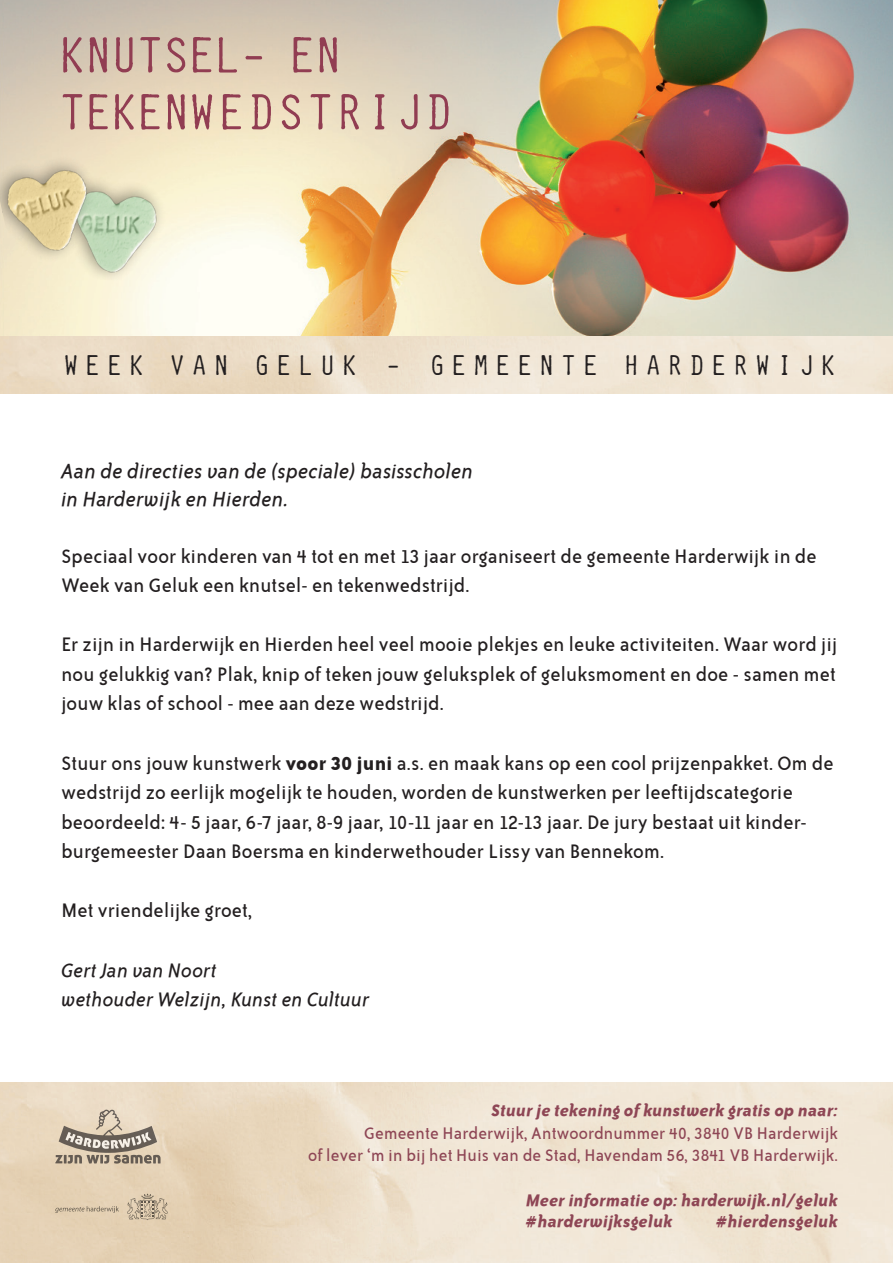
<style>
.page{position:relative;width:893px;height:1263px;background:#fff}
.page>*{position:absolute;margin:0;border:0;box-sizing:border-box;transform-origin:0 0}
.t1{font:52.8px "Selectric Orator";letter-spacing:.14em;color:#913d52}
.t2{font:52.8px "Selectric Orator";letter-spacing:.07em;color:#913d52}
.t3{font:29.55px "Selectric Orator";letter-spacing:.32em;color:#231f20}
.t4{font:italic 23.25px "Bailey Sans ITCTT Book";letter-spacing:.01em;color:#231f20}
.t5{font:22.2px/29.5px "Bailey Sans ITCTT Book";letter-spacing:.01em;color:#231f20}
.t6{font:italic 22.2px "Bailey Sans ITCTT Book";letter-spacing:.01em;color:#231f20}
.t7{font:19.05px "Bailey Sans ITCTT Book";letter-spacing:.01em;color:#8e4655}
.t8{font:italic 19.05px "Bailey Sans ITCTT Bold";letter-spacing:.01em;color:#8e4655}
.s1{font-family:"Bailey Sans ITCTT Bold"}
</style>
<div class="page">
<img style="left:0;top:0;width:893px;height:393px">
<svg style="left:55px;top:1110px;width:106px;height:53px;background:#beb19f"></svg>
<svg style="left:55px;top:1206px;width:64px;height:7px"></svg>
<svg style="left:127px;top:1194px;width:41px;height:26px"></svg>
<img style="left:68px;top:166px;width:110px;height:117px">
<img style="left:0;top:140px;width:119px;height:139px">
<p class="t2" style="left:61px;top:34px;width:279px">KNUTSEL- EN</p>
<p class="t1" style="left:61px;top:91px;width:390px">TEKENWEDSTRIJD</p>
<p class="t3" style="left:65px;top:354px;width:771px">WEEK VAN GELUK - GEMEENTE HARDERWIJK</p>
<p class="t4" style="left:61px;top:459px;width:413px">Aan de directies van de (speciale) basisscholen</p>
<p class="t4" style="left:61px;top:486px;width:229px">in Harderwijk en Hierden.</p>
<p class="t5" style="left:61px;top:541px;width:757px">Speciaal voor kinderen van 4 tot en met 13 jaar organiseert de gemeente Harderwijk in de<br>Week van Geluk een knutsel- en tekenwedstrijd.</p>
<p class="t5" style="left:61px;top:630px;width:777px;text-align:justify">Er zijn in Harderwijk en Hierden heel veel mooie plekjes en leuke activiteiten. Waar word jij nou gelukkig van? Plak, knip of teken jouw geluksplek of geluksmoment en doe - samen met jouw klas of school - mee aan deze wedstrijd.</p>
<p class="t5" style="left:61px;top:748px;width:774px">Stuur ons jouw kunstwerk <span class="s1">voor 30 juni</span> a.s. en maak kans op een cool prijzenpakket. Om de</p>
<p class="t5" style="left:61px;top:778px;width:733px">wedstrijd zo eerlijk mogelijk te houden, worden de kunstwerken per leeftijdscategorie</p>
<p class="t5" style="left:61px;top:808px;width:747px">beoordeeld: 4- 5 jaar, 6-7 jaar, 8-9 jaar, 10-11 jaar en 12-13 jaar. De jury bestaat uit kinder-</p>
<p class="t5" style="left:61px;top:837px;width:604px">burgemeester Daan Boersma en kinderwethouder Lissy van Bennekom.</p>
<p class="t5" style="left:61px;top:896px;width:192px">Met vriendelijke groet,</p>
<p class="t6" style="left:61px;top:958px;width:157px">Gert Jan van Noort</p>
<p class="t6" style="left:61px;top:988px;width:310px">wethouder Welzijn, Kunst en Cultuur</p>
<p class="t8" style="left:491px;top:1100px;width:348px">Stuur je tekening of kunstwerk gratis op naar:</p>
<p class="t7" style="left:364px;top:1123px;width:475px">Gemeente Harderwijk, Antwoordnummer 40, 3840 VB Harderwijk</p>
<p class="t7" style="left:308px;top:1145px;width:531px">of lever ‘m in bij het Huis van de Stad, Havendam 56, 3841 VB Harderwijk.</p>
<p class="t8" style="left:526px;top:1190px;width:314px">Meer informatie op: harderwijk.nl/geluk</p>
<p class="t8" style="left:526px;top:1211px;width:148px">#harderwijksgeluk</p>
<p class="t8" style="left:716px;top:1211px;width:123px">#hierdensgeluk</p>
</div>
